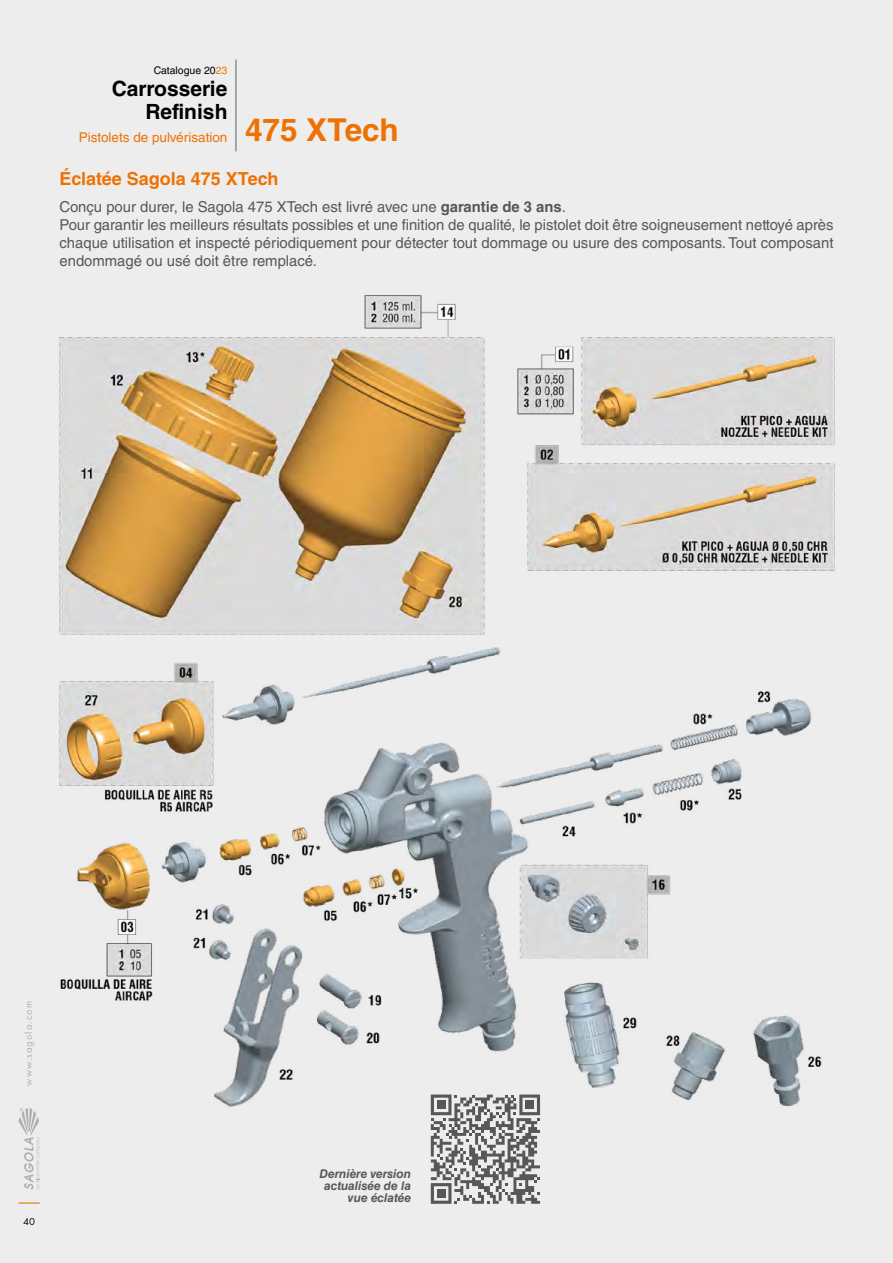
<style>
.page{position:relative;width:893px;height:1263px;background:#ededed}
.page>*{position:absolute;margin:0;border:0;box-sizing:border-box;transform-origin:0 0}
.t1{font:700 31.5px "Helvetica LT Std";color:#ee7203}
.t2{font:700 21px/22.6px "Helvetica LT Std";color:#000;text-align:right}
.t3{font:700 18px "Helvetica LT Std";color:#ee7203}
.t4{font:15px/18px "Helvetica LT Std";color:#575756}
.t5{font:13.5px "Helvetica LT Std";color:#ee7203}
.t6{font:italic 700 12px/12px "Helvetica LT Std";color:#575756;text-align:right}
.t7{font:10.5px "Futura PT";letter-spacing:.1em;color:#b0b0b0}
.t8{font:10.5px "Helvetica LT Std";color:#000}
.t9{font:10.5px "Futura PT";color:#000}
.s1{color:#ee7203}
.s2{font-weight:700}
</style>
<div class="page">
<svg style="left:18px;top:1202px;width:22px;height:1px"></svg>
<svg style="left:18px;top:1108px;width:22px;height:81px"></svg>
<hr style="left:235px;top:60px;width:1px;height:91px;background:#706f6f">
<svg style="left:431px;top:1134px;width:109px;height:70px"></svg>
<div style="left:437px;top:1189px;width:9px;height:9px;background:#575756"></div>
<img style="left:59px;top:295px;width:776px;height:839px">
<p class="t8" style="left:154px;top:64px;width:75px">Catalogue 20<span class="s1">23</span></p>
<h2 class="t2" style="left:112px;top:77px;width:117px">Carrosserie<br>Refinish</h2>
<p class="t5" style="left:79px;top:129px;width:150px">Pistolets de pulvérisation</p>
<h1 class="t1" style="left:245px;top:111px;width:155px">475 XTech</h1>
<p class="t3" style="left:60px;top:168px;width:221px">Éclatée Sagola 475 XTech</p>
<p class="t4" style="left:60px;top:197px;width:775px">Conçu pour durer, le Sagola 475 XTech est livré avec une <span class="s2">garantie de 3 ans</span>.<br>Pour garantir les meilleurs résultats possibles et une finition de qualité, le pistolet doit être soigneusement nettoyé après chaque utilisation et inspecté périodiquement pour détecter tout dommage ou usure des composants. Tout composant endommagé ou usé doit être remplacé.</p>
<p class="t7" style="left:22px;top:1085px;width:86px;rotate:-90deg">www.sagola.com</p>
<p class="t9" style="left:23px;top:1215px;width:13px">40</p>
<p class="t6" style="left:319px;top:1168px;width:93px">Dernière version actualisée de la vue éclatée</p>
</div>
